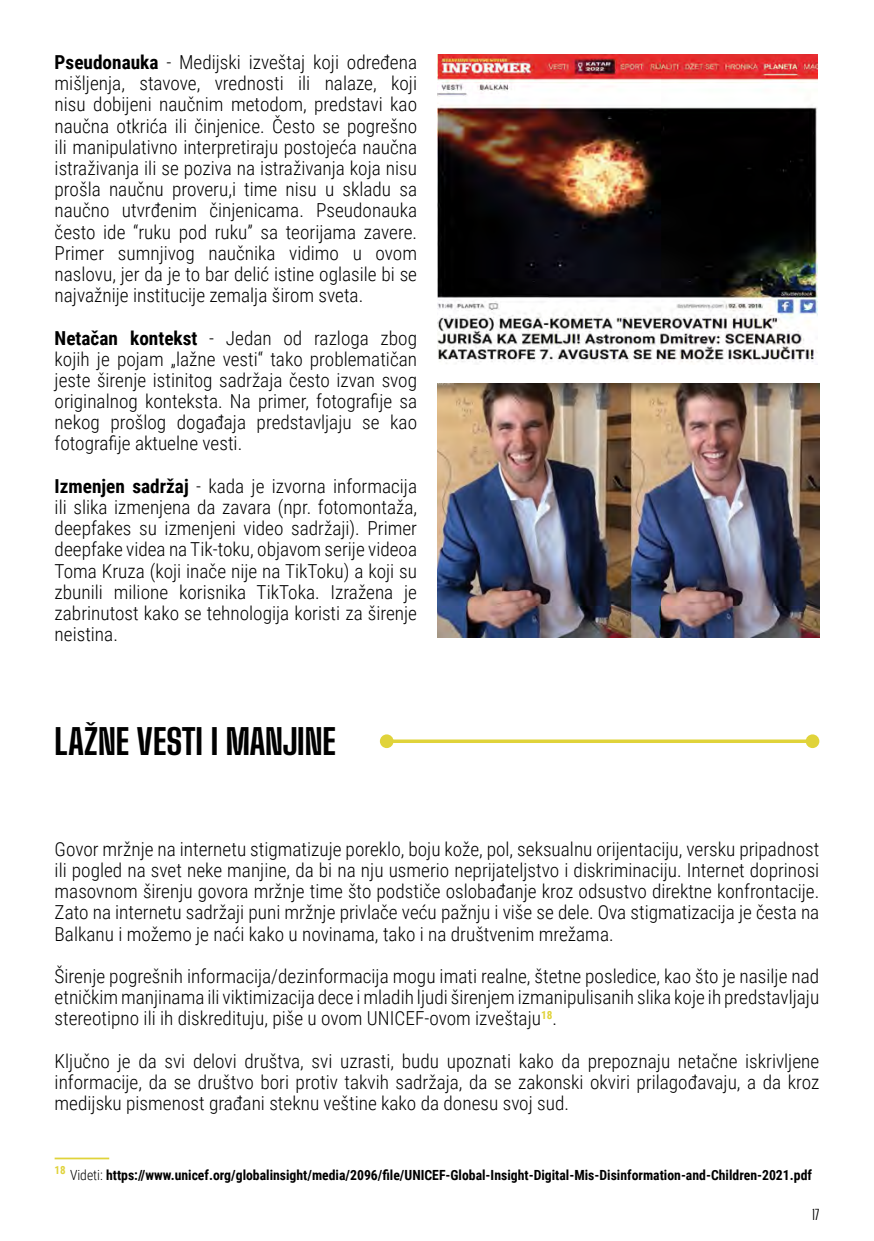
<style>
.page{position:relative;width:874px;height:1241px;background:#fff}
.page>*{position:absolute;margin:0;border:0;box-sizing:border-box;transform-origin:0 0}
.t1{font:800 35px "Big Shoulders Display";letter-spacing:-.005em;color:#000}
.t2{font:300 19.25px/21.2px "Roboto Condensed";color:#000;text-align:justify}
.t3{font:700 14px "Roboto Condensed";color:#000}
.t4{font:14px "Big Shoulders Display";color:#000}
.t5{font:700 11.2px "Roboto Condensed";color:#e0d33a}
.s1{font-weight:700}
.s2{font-weight:300}
</style>
<div class="page">
<img style="left:437px;top:55px;width:380px;height:309px">
<img style="left:437px;top:384px;width:382px;height:253px">
<hr style="left:55px;top:1157px;width:54px;height:2px;background:#e0d33a">
<div style="left:379px;top:734px;width:14px;height:14px;background:#e0d33a;border-radius:50%"></div>
<div style="left:805px;top:734px;width:14px;height:14px;background:#e0d33a;border-radius:50%"></div>
<svg style="left:393px;top:739px;width:413px;height:4px;background:#e3d852"></svg>
<p class="t2" style="left:55px;top:51px;width:364px"><span class="s1">Pseudonauka</span> - Medijski izveštaj koji određena mišljenja, stavove, vrednosti ili nalaze, koji nisu dobijeni naučnim metodom, predstavi kao naučna otkrića ili činjenice. Često se pogrešno ili manipulativno interpretiraju postojeća naučna istraživanja ili se poziva na istraživanja koja nisu prošla naučnu proveru,i time nisu u skladu sa naučno utvrđenim činjenicama. Pseudonauka često ide “ruku pod ruku” sa teorijama zavere.<br>Primer sumnjivog naučnika vidimo u ovom naslovu, jer da je to bar delić istine oglasile bi se najvažnije institucije zemalja širom sveta.</p>
<p class="t2" style="left:55px;top:326px;width:364px"><span class="s1">Netačan kontekst</span> - Jedan od razloga zbog kojih je pojam „lažne vesti“ tako problematičan jeste širenje istinitog sadržaja često izvan svog originalnog konteksta. Na primer, fotografije sa nekog prošlog događaja predstavljaju se kao fotografije aktuelne vesti.</p>
<p class="t2" style="left:55px;top:474px;width:364px"><span class="s1">Izmenjen sadržaj</span> - kada je izvorna informacija ili slika izmenjena da zavara (npr. fotomontaža, deepfakes su izmenjeni video sadržaji). Primer deepfake videa na Tik-toku, objavom serije videoa Toma Kruza (koji inače nije na TikToku) a koji su zbunili milione korisnika TikToka. Izražena je zabrinutost kako se tehnologija koristi za širenje neistina.</p>
<h1 class="t1" style="left:55px;top:717px;width:283px">LAŽNE VESTI I MANJINE</h1>
<p class="t2" style="left:55px;top:837px;width:765px">Govor mržnje na internetu stigmatizuje poreklo, boju kože, pol, seksualnu orijentaciju, versku pripadnost ili pogled na svet neke manjine, da bi na nju usmerio neprijateljstvo i diskriminaciju. Internet doprinosi masovnom širenju govora mržnje time što podstiče oslobađanje kroz odsustvo direktne konfrontacije.<br>Zato na internetu sadržaji puni mržnje privlače veću pažnju i više se dele. Ova stigmatizacija je česta na Balkanu i možemo je naći kako u novinama, tako i na društvenim mrežama.</p>
<p class="t2" style="left:55px;top:964px;width:765px">Širenje pogrešnih informacija/dezinformacija mogu imati realne, štetne posledice, kao što je nasilje nad etničkim manjinama ili viktimizacija dece i mladih ljudi širenjem izmanipulisanih slika koje ih predstavljaju stereotipno ili ih diskredituju, piše u ovom UNICEF-ovom izveštaju<sup>18</sup>.</p>
<p class="t2" style="left:55px;top:1049px;width:765px">Ključno je da svi delovi društva, svi uzrasti, budu upoznati kako da prepoznaju netačne iskrivljene informacije, da se društvo bori protiv takvih sadržaja, da se zakonski okviri prilagođavaju, a da kroz medijsku pismenost građani steknu veštine kako da donesu svoj sud.</p>
<p class="t5" style="left:55px;top:1161px;width:13px">18</p>
<p class="t3" style="left:70px;top:1165px;width:743px"><span class="s2">Videti:</span> https://www.unicef.org/globalinsight/media/2096/file/UNICEF-Global-Insight-Digital-Mis-Disinformation-and-Children-2021.pdf</p>
<p class="t4" style="left:811px;top:1205px;width:9px">17</p>
</div>
